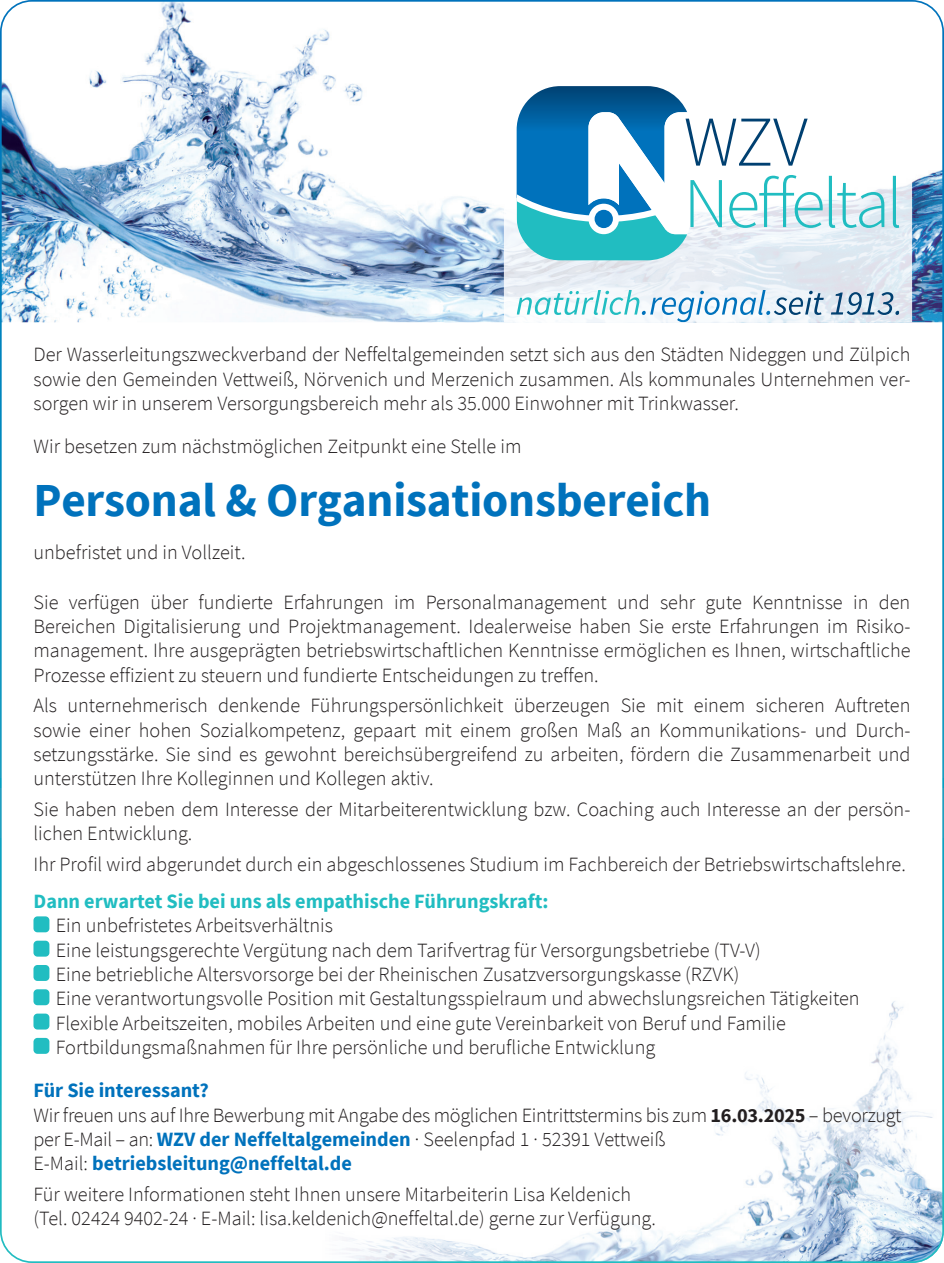
<style>
.page{position:relative;width:944px;height:1263px;background:#fff}
.page>*{position:absolute;margin:0;border:0;box-sizing:border-box;transform-origin:0 0}
.t1{font:700 47.25px "Source Sans Pro";letter-spacing:-.005em;color:#0072bc}
.t2{font:300 20.25px/24.3px "Source Sans Pro";color:#231f20}
.t3{font:700 20.25px "Source Sans Pro";color:#21bdc1}
.s1{font-weight:700;color:#0072bc}
.s2{font-weight:700}
</style>
<div class="page">
<img style="left:346px;top:1001px;width:598px;height:262px">
<div style="left:33px;top:916px;width:16px;height:16px;background:#21bdc1;border-radius:4px"></div>
<div style="left:33px;top:941px;width:16px;height:16px;background:#21bdc1;border-radius:4px"></div>
<div style="left:33px;top:965px;width:16px;height:16px;background:#21bdc1;border-radius:4px"></div>
<div style="left:33px;top:989px;width:16px;height:16px;background:#21bdc1;border-radius:4px"></div>
<div style="left:33px;top:1013px;width:16px;height:16px;background:#21bdc1;border-radius:4px"></div>
<div style="left:33px;top:1038px;width:16px;height:16px;background:#21bdc1;border-radius:4px"></div>
<img style="left:0;top:0;width:944px;height:322px">
<svg style="left:504px;top:73px;width:408px;height:249px"></svg>
<svg style="left:517px;top:290px;width:382px;height:32px"></svg>
<svg style="left:517px;top:86px;width:306px;height:174px"></svg>
<svg style="left:829px;top:176px;width:55px;height:52px"></svg>
<svg style="left:893px;top:176px;width:6px;height:52px"></svg>
<div style="left:588px;top:204px;width:31px;height:30px;background:#fff;border-radius:50%"></div>
<div style="left:595px;top:210px;width:18px;height:18px;background:#0072bc;border-radius:50%"></div>
<p class="t2" style="left:33px;top:342px;width:878px;text-align:justify">Der Wasserleitungszweckverband der Neffeltalgemeinden setzt sich aus den Städten Nideggen und Zülpich sowie den Gemeinden Vettweiß, Nörvenich und Merzenich zusammen. Als kommunales Unternehmen ver&shy;sorgen wir in unserem Versorgungsbereich mehr als 35.000 Einwohner mit Trinkwasser.</p>
<p class="t2" style="left:33px;top:434px;width:489px">Wir besetzen zum nächstmöglichen Zeitpunkt eine Stelle im</p>
<h1 class="t1" style="left:33px;top:468px;width:679px">Personal &amp; Organisationsbereich</h1>
<p class="t2" style="left:33px;top:540px;width:214px">unbefristet und in Vollzeit.</p>
<p class="t2" style="left:33px;top:590px;width:878px;text-align:justify">Sie verfügen über fundierte Erfahrungen im Personalmanagement und sehr gute Kenntnisse in den Bereichen Digitalisierung und Projektmanagement. Idealerweise haben Sie erste Erfahrungen im Risiko&shy;management. Ihre ausgeprägten betriebswirtschaftlichen Kenntnisse ermöglichen es Ihnen, wirtschaftliche Prozesse effizient zu steuern und fundierte Entscheidungen zu treffen.</p>
<p class="t2" style="left:33px;top:693px;width:879px;text-align:justify">Als unternehmerisch denkende Führungspersönlichkeit überzeugen Sie mit einem sicheren Auftreten sowie einer hohen Sozialkompetenz, gepaart mit einem großen Maß an Kommunikations- und Durch&shy;setzungsstärke. Sie sind es gewohnt bereichsübergreifend zu arbeiten, fördern die Zusammenarbeit und unterstützen Ihre Kolleginnen und Kollegen aktiv.</p>
<p class="t2" style="left:33px;top:797px;width:878px">Sie haben neben dem Interesse der Mitarbeiterentwicklung bzw. Coaching auch Interesse an der persön&shy;lichen Entwicklung.</p>
<p class="t2" style="left:33px;top:852px;width:874px">Ihr Profil wird abgerundet durch ein abgeschlossenes Studium im Fachbereich der Betriebswirtschaftslehre.</p>
<p class="t3" style="left:33px;top:887px;width:517px">Dann erwartet Sie bei uns als empathische Führungskraft:</p>
<p class="t2" style="left:56px;top:913px;width:805px">Ein unbefristetes Arbeitsverhältnis<br>Eine leistungsgerechte Vergütung nach dem Tarifvertrag für Versorgungsbetriebe (TV-V)<br>Eine betriebliche Altersvorsorge bei der Rheinischen Zusatzversorgungskasse (RZVK)<br>Eine verantwortungsvolle Position mit Gestaltungsspielraum und abwechslungsreichen Tätigkeiten Flexible Arbeitszeiten, mobiles Arbeiten und eine gute Vereinbarkeit von Beruf und Familie Fortbildungsmaßnahmen für Ihre persönliche und berufliche Entwicklung</p>
<p class="t2" style="left:33px;top:1078px;width:870px"><span class="s1">Für Sie interessant?<br></span>Wir freuen uns auf Ihre Bewerbung mit Angabe des möglichen Eintrittstermins bis zum <span class="s2">16.03.2025</span> – bevorzugt per E-Mail – an: <span class="s1">WZV der Neffeltalgemeinden</span> · Seelenpfad 1 · 52391 Vettweiß<br>E-Mail: <span class="s1">betriebsleitung@neffeltal.de</span></p>
<p class="t2" style="left:33px;top:1182px;width:624px">Für weitere Informationen steht Ihnen unsere Mitarbeiterin Lisa Keldenich (Tel. 02424 9402-24 · E-Mail: lisa.keldenich@neffeltal.de) gerne zur Verfügung.</p>
</div>
